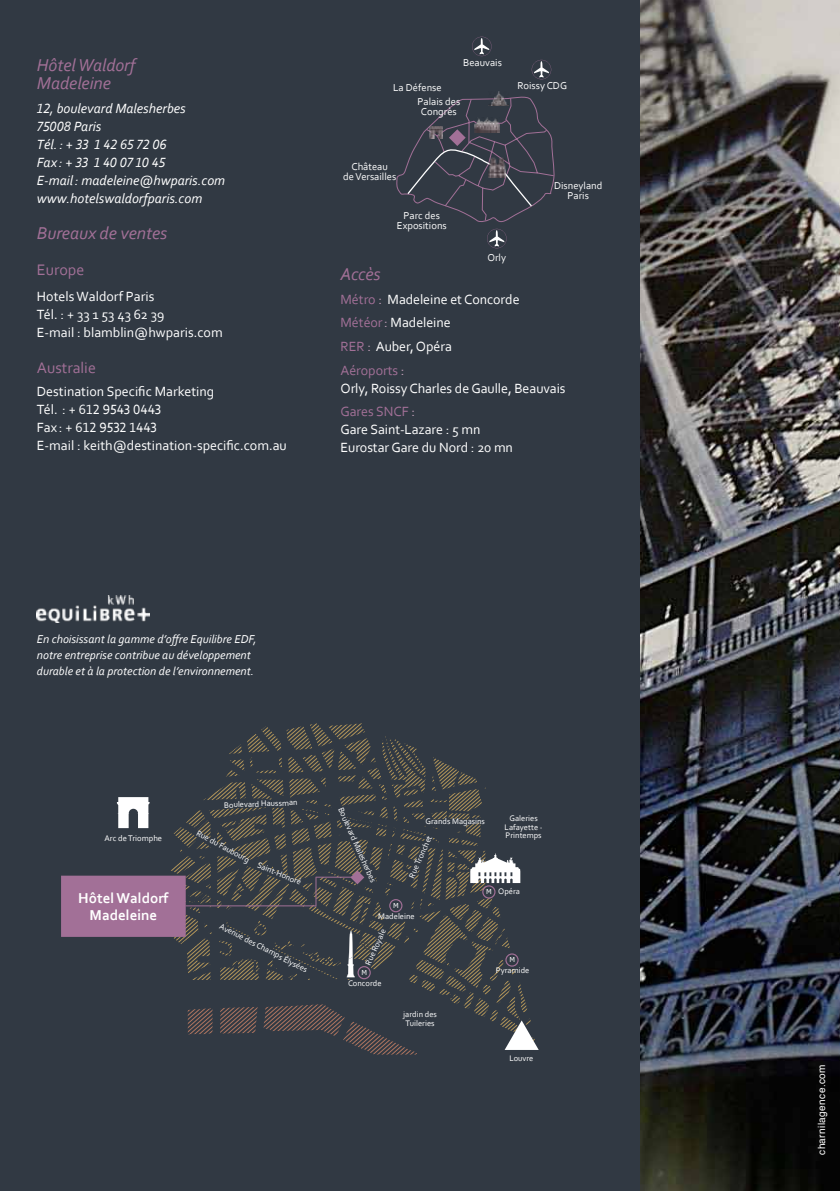
<style>
.page{position:relative;width:840px;height:1191px;background:#fff}
.page>*{position:absolute;margin:0;border:0;box-sizing:border-box;transform-origin:0 0}
.t1{font:italic 18px/18px "Corbel";letter-spacing:-.005em;color:#a27097}
.t2{font:16px "Corbel";color:#a27097}
.t3{font:700 15px/16.8px "Corbel";color:#fff;text-align:center}
.t4{font:14px/18px "Corbel";letter-spacing:-.005em;color:#fff}
.t5{font:italic 14px/18px "Corbel";color:#fff}
.t6{font:italic 12px/16px "Corbel";color:#fff}
.t7{font:10.6px/10.6px "Corbel";color:#fff;text-align:center}
.t8{font:10px "Helvetica";letter-spacing:.04em;color:#fff}
.t9{font:8.6px "Corbel";color:#fff}
.t10{font:8.4px/8.4px "Corbel";color:#fff}
.t11{font:6.8px "Verdana";color:#fff}
.s1{color:#a27097}
.s2{color:#c1a0b9}
</style>
<div class="page">
<div style="left:0;top:0;width:689px;height:1191px;background:#313943"></div>
<img style="left:640px;top:0;width:199px;height:1191px">
<div style="left:505px;top:953px;width:13px;height:13px;border:1px solid #a27097;border-radius:50%"></div>
<svg style="left:36px;top:612px;width:449px;height:392px"></svg>
<svg style="left:59px;top:874px;width:128px;height:64px;background:#9b6c91"></svg>
<hr style="left:315px;top:876px;width:39px;height:1px;background:#a27097">
<hr style="left:185px;top:905px;width:130px;height:1px;background:#a27097">
<svg style="left:117px;top:797px;width:32px;height:31px"></svg>
<svg style="left:423px;top:757px;width:97px;height:207px"></svg>
<svg style="left:187px;top:1004px;width:351px;height:51px"></svg>
<svg style="left:346px;top:930px;width:8px;height:47px"></svg>
<img style="left:37px;top:595px;width:113px;height:27px">
<svg style="left:487px;top:229px;width:19px;height:19px"></svg>
<svg style="left:531px;top:60px;width:20px;height:19px"></svg>
<svg style="left:472px;top:37px;width:19px;height:19px"></svg>
<svg style="left:396px;top:95px;width:158px;height:127px"></svg>
<p class="t1" style="left:37px;top:56px;width:100px">Hôtel Waldorf<br>Madeleine</p>
<p class="t5" style="left:37px;top:99px;width:190px">12, boulevard Malesherbes<br>75008 Paris<br>Tél.: + 33 1 42 65 72 06<br>Fax : + 33 1 40 07 10 45<br>E-mail: madeleine@hwparis.com www.hotelswaldorfparis.com</p>
<p class="t1" style="left:37px;top:224px;width:132px">Bureaux de ventes</p>
<p class="t2" style="left:37px;top:260px;width:49px">Europe</p>
<p class="t4" style="left:37px;top:287px;width:187px">Hotels Waldorf Paris<br>Tél. : + 33 1 53 43 62 39<br>E-mail : blamblin@hwparis.com</p>
<p class="t2" style="left:37px;top:357px;width:61px">Australie</p>
<p class="t4" style="left:37px;top:382px;width:251px">Destination Specific Marketing<br>Tél. : + 612 9543 0443<br>Fax : + 612 9532 1443<br>E-mail : keith@destination-specific.com.au</p>
<p class="t7" style="left:463px;top:57px;width:40px">Beauvais</p>
<p class="t7" style="left:393px;top:82px;width:50px">La Défense</p>
<p class="t7" style="left:517px;top:80px;width:51px">Roissy CDG</p>
<p class="t7" style="left:343px;top:161px;width:55px">Château<br>de Versailles</p>
<p class="t7" style="left:417px;top:96px;width:44px;line-height:10px">Palais des<br>Congrès</p>
<p class="t7" style="left:396px;top:210px;width:51px">Parc des<br>Expositions</p>
<p class="t7" style="left:487px;top:252px;width:20px">Orly</p>
<p class="t7" style="left:554px;top:179px;width:50px">Disneyland<br>Paris</p>
<p class="t1" style="left:340px;top:264px;width:42px">Accès</p>
<p class="t4" style="left:340px;top:287px;width:180px;line-height:23.6px"><span class="s1">Métro</span> <span class="s2">:</span> Madeleine et Concorde<br><span class="s1">Météor</span><span class="s2">:</span> Madeleine<br><span class="s1">RER</span> <span class="s2">:</span> Auber, Opéra<br><span class="s1">Aéroports</span> <span class="s2">:</span></p>
<p class="t4" style="left:340px;top:376px;width:226px;line-height:23.6px">Orly, Roissy Charles de Gaulle, Beauvais<br><span class="s1">Gares SNCF</span> <span class="s2">:</span></p>
<p class="t4" style="left:340px;top:420px;width:174px">Gare Saint-Lazare : 5 mn<br>Eurostar Gare du Nord : 20 mn</p>
<p class="t6" style="left:37px;top:631px;width:221px">En choisissant la gamme d’offre Equilibre EDF, notre entreprise contribue au développement durable et à la protection de l’environnement.</p>
<p class="t9" style="left:104px;top:832px;width:59px">Arc de Triomphe</p>
<p class="t3" style="left:78px;top:889px;width:92px">Hôtel Waldorf<br>Madeleine</p>
<p class="t10" style="left:224px;top:800px;width:75px;rotate:-2deg">Boulevard Haussman</p>
<p class="t10" style="left:199px;top:828px;width:61px;rotate:29deg">Rue du Faubourg</p>
<p class="t10" style="left:259px;top:860px;width:48px;rotate:22deg">Saint-Honoré</p>
<p class="t10" style="left:222px;top:922px;width:99px;rotate:27deg">Avenue des Champs Élysées</p>
<p class="t10" style="left:344px;top:806px;width:83px;rotate:66deg">Boulevard Malesherbes</p>
<p class="t11" style="left:393px;top:900px;width:7px">M</p>
<p class="t10" style="left:425px;top:817px;width:61px">Grands Magasins</p>
<p class="t10" style="left:407px;top:875px;width:47px;rotate:-66deg">Rue Tronchet</p>
<p class="t10" style="left:504px;top:814px;width:40px;text-align:center">Galeries<br>Lafayette -<br>Printemps</p>
<p class="t10" style="left:498px;top:886px;width:23px">Opéra</p>
<p class="t11" style="left:486px;top:887px;width:7px">M</p>
<p class="t10" style="left:378px;top:911px;width:38px">Madeleine</p>
<p class="t10" style="left:363px;top:963px;width:40px;rotate:-66deg">Rue Royale</p>
<p class="t11" style="left:361px;top:967px;width:7px">M</p>
<p class="t10" style="left:348px;top:978px;width:35px">Concorde</p>
<p class="t10" style="left:403px;top:1010px;width:35px">jardin des<br>Tuileries</p>
<p class="t11" style="left:509px;top:955px;width:7px">M</p>
<p class="t10" style="left:495px;top:966px;width:35px">Pyramide</p>
<p class="t10" style="left:509px;top:1053px;width:26px">Louvre</p>
<p class="t8" style="left:813px;top:1154px;width:92px;rotate:-90deg">charnilagence.com</p>
</div>
